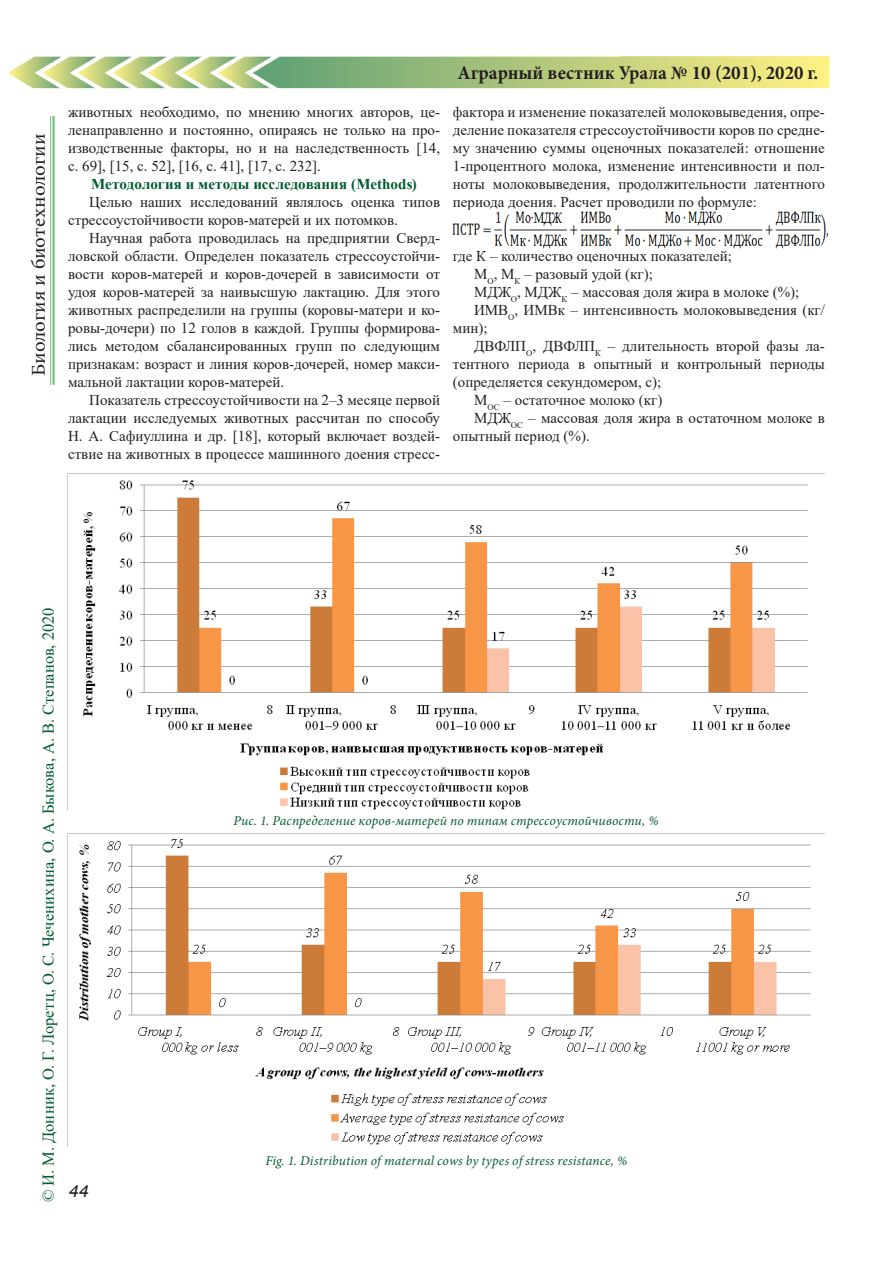
<style>
.page{position:relative;width:893px;height:1263px;background:#fff}
.page>*{position:absolute;margin:0;border:0;box-sizing:border-box;transform-origin:0 0}
.t1{font:700 19.5px "Minion Pro";color:#231f20;scale:.96 1}
.t2{font:19.5px "Minion Pro";letter-spacing:-.01em;color:#231f20;scale:1.08 1}
.t3{font:italic 16.8px "Arial";color:#231f20;scale:1.08 1}
.автор{font:16.5px "Times New Roman";color:#025b30}
.Normal__Web{font:15px/18px "Times New Roman";color:#231f20;text-align:justify}
.подзаголовок{font:700 15px "Times New Roman";letter-spacing:.005em;color:#025b30}
.рисунок{font:italic 13.5px "Minion Pro";letter-spacing:.01em;color:#025b30}
</style>
<div class="page">
<img style="left:9px;top:56px;width:820px;height:32px">
<hr style="left:52px;top:116px;width:3px;height:269px;background:#40ae49">
<hr style="left:50px;top:116px;width:1px;height:269px;background:#40ae49">
<img style="left:453px;top:211px;width:374px;height:38px">
<img style="left:67px;top:473px;width:757px;height:336px">
<img style="left:68px;top:833px;width:757px;height:312px">
<h1 class="t2" style="left:26px;top:376px;width:226px;rotate:-90deg">Биология и биотехнологии</h1>
<p class="Normal__Web" style="left:68px;top:102px;width:374px">животных необходимо, по мнению многих авторов, це&shy;ленаправленно и постоянно, опираясь не только на про&shy;изводственные факторы, но и на наследственность [14, с. 69], [15, с. 52], [16, с. 41], [17, с. 232].</p>
<p class="подзаголовок" style="left:91px;top:173px;width:327px">Методология и методы исследования (Methods)</p>
<p class="Normal__Web" style="left:68px;top:192px;width:374px;text-indent:21px">Целью наших исследований являлось оценка типов стрессоустойчивости коров-матерей и их потомков.</p>
<p class="Normal__Web" style="left:68px;top:228px;width:374px;text-indent:21px">Научная работа проводилась на предприятии Сверд&shy;ловской области. Определен показатель стрессоустойчи&shy;вости коров-матерей и коров-дочерей в зависимости от удоя коров-матерей за наивысшую лактацию. Для этого животных распределили на группы (коровы-матери и ко&shy;ровы-дочери) по 12 голов в каждой. Группы формирова&shy;лись методом сбалансированных групп по следующим признакам: возраст и линия коров-дочерей, номер макси&shy;мальной лактации коров-матерей.</p>
<p class="Normal__Web" style="left:68px;top:390px;width:374px;text-indent:21px">Показатель стрессоустойчивости на 2–3 месяце первой лактации исследуемых животных рассчитан по способу Н. А. Сафиуллина и др. [18], который включает воздей&shy;ствие на животных в процессе машинного доения стресс-</p>
<h1 class="t1" style="left:457px;top:59px;width:377px">Аграрный вестник Урала № 10 (201), 2020 г.</h1>
<p class="Normal__Web" style="left:453px;top:102px;width:374px">фактора и изменение показателей молоковыведения, опре&shy;деление показателя стрессоустойчивости коров по средне&shy;му значению суммы оценочных показателей: отношение 1-процентного молока, изменение интенсивности и пол&shy;ноты молоковыведения, продолжительности латентного периода доения. Расчет проводили по формуле:</p>
<p class="Normal__Web" style="left:453px;top:246px;width:281px">где К – количество оценочных показателей;</p>
<p class="Normal__Web" style="left:474px;top:264px;width:180px">М<sub>О</sub>, M<sub>К</sub> – разовый удой (кг);</p>
<p class="Normal__Web" style="left:474px;top:282px;width:327px">МДЖ<sub>О</sub>, МДЖ<sub>К</sub> – массовая доля жира в молоке (%);</p>
<p class="Normal__Web" style="left:453px;top:300px;width:374px;text-indent:21px">ИМВ<sub>О</sub>, ИМВк – интенсивность молоковыведения (кг/ мин);</p>
<p class="Normal__Web" style="left:453px;top:336px;width:374px;text-indent:21px">ДВФЛП<sub>О</sub>, ДВФЛП<sub>К</sub> – длительность второй фазы ла&shy;тентного периода в опытный и контрольный периоды (определяется секундомером, с);</p>
<p class="Normal__Web" style="left:474px;top:390px;width:190px">М<sub>ОС</sub> – остаточное молоко (кг)</p>
<p class="Normal__Web" style="left:453px;top:408px;width:374px;text-indent:21px">МДЖ<sub>ОС</sub> – массовая доля жира в остаточном молоке в опытный период (%).</p>
<p class="автор" style="left:37px;top:1202px;width:596px;rotate:-90deg">© И. М. Донник, О. Г. Лоретц, О. С. Чеченихина, О. А. Быкова, А. В. Степанов, 2020</p>
<p class="t3" style="left:68px;top:1181px;width:20px">44</p>
<p class="рисунок" style="left:234px;top:811px;width:427px">Рис. 1. Распределение коров-матерей по типам стрессоустойчивости, %</p>
<p class="рисунок" style="left:265px;top:1152px;width:363px">Fig. 1. Distribution of maternal cows by types of stress resistance, %</p>
</div>
